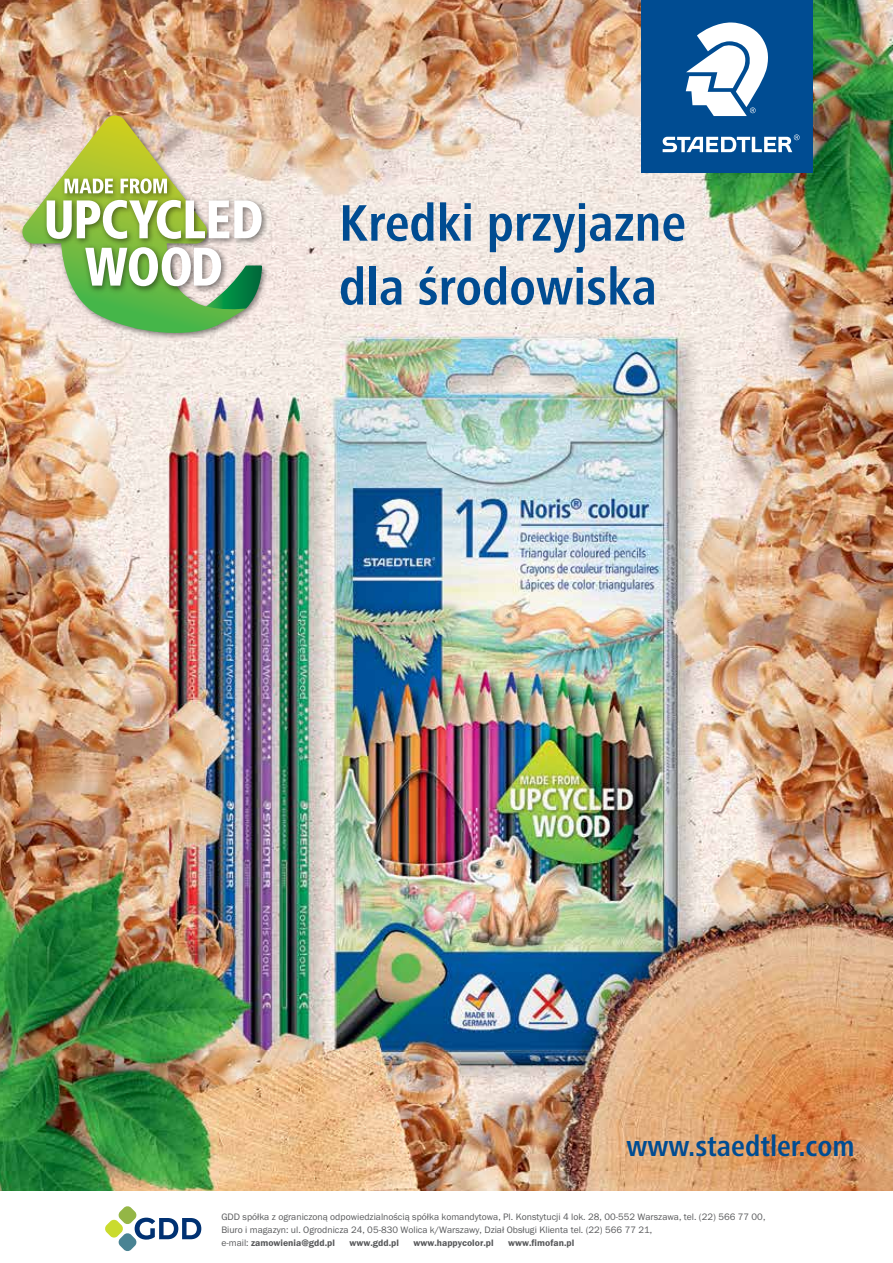
<style>
.page{position:relative;width:893px;height:1263px;background:#fff}
.page>*{position:absolute;margin:0;border:0;box-sizing:border-box;transform-origin:0 0}
.t1{font:700 condensed 53.25px/63.8px "Frutiger Next LTW1 G";color:#004c92}
.t2{font:700 condensed 29.85px "Frutiger Next LTW1 G";color:#004c92}
.t3{font:9.6px/12.9px "Franklin Gothic URW Boo";color:#58595b}
.t4{font:9.6px "Franklin Gothic URW Dem";color:#58595b}
.s1{font-family:"Franklin Gothic URW Boo"}
</style>
<div class="page">
<svg style="left:105px;top:1206px;width:96px;height:45px"></svg>
<img style="left:0;top:0;width:893px;height:1191px">
<img style="left:16px;top:109px;width:255px;height:233px">
<svg style="left:19px;top:115px;width:227px;height:224px;background:#d3d1a8"></svg>
<img style="left:58px;top:172px;width:119px;height:22px">
<svg style="left:65px;top:179px;width:48px;height:14px"></svg>
<svg style="left:121px;top:178px;width:46px;height:16px"></svg>
<img style="left:40px;top:194px;width:231px;height:55px">
<svg style="left:47px;top:200px;width:215px;height:39px"></svg>
<img style="left:79px;top:241px;width:152px;height:55px">
<svg style="left:85px;top:247px;width:177px;height:66px"></svg>
<div style="left:642px;top:2px;width:171px;height:171px;background:#004c92"></div>
<svg style="left:686px;top:22px;width:82px;height:94px"></svg>
<svg style="left:663px;top:134px;width:137px;height:18px"></svg>
<h1 class="t1" style="left:339px;top:191px;width:348px">Kredki przyjazne dla środowiska</h1>
<h2 class="t2" style="left:627px;top:1129px;width:230px">www.staedtler.com</h2>
<p class="t3" style="left:221px;top:1210px;width:546px">GDD spółka z ograniczoną odpowiedzialnością spółka komandytowa, Pl. Konstytucji 4 lok. 28, 00-552 Warszawa, tel. (22) 566 77 00,<br>Biuro i magazyn: ul. Ogrodnicza 24, 05-830 Wolica k/Warszawy, Dział Obsługi Klienta tel. (22) 566 77 21,</p>
<p class="t4" style="left:221px;top:1237px;width:115px"><span class="s1">e-mail:</span> zamowienia@gdd.pl</p>
<p class="t4" style="left:349px;top:1237px;width:51px">www.gdd.pl</p>
<p class="t4" style="left:413px;top:1237px;width:82px">www.happycolor.pl</p>
<p class="t4" style="left:508px;top:1237px;width:68px">www.fimofan.pl</p>
</div>
